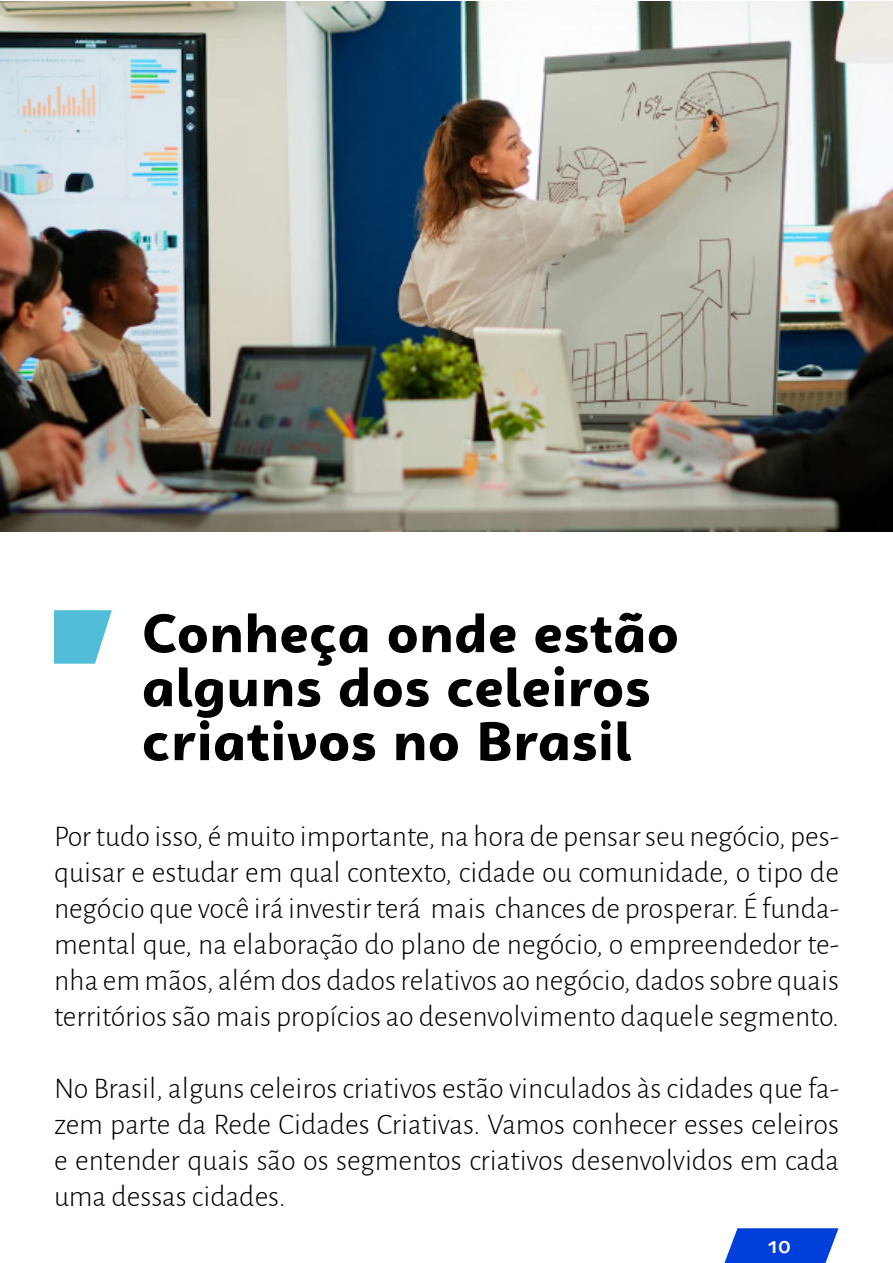
<style>
.page{position:relative;width:893px;height:1263px;background:#fff}
.page>*{position:absolute;margin:0;border:0;box-sizing:border-box;transform-origin:0 0}
.t1{font:900 53.4px/54px "Campuni";letter-spacing:.02em;color:#000}
.t2{font:300 30px/36px "Alegreya Sans";color:#000;text-align:justify}
.t3{font:500 22.5px "Campuni";color:#fffaf7}
</style>
<div class="page">
<img style="left:725px;top:1228px;width:114px;height:35px">
<img style="left:54px;top:610px;width:58px;height:53px">
<img style="left:0;top:1px;width:893px;height:530px">
<h1 class="t1" style="left:142px;top:606px;width:538px">Conheça onde estão alguns dos celeiros criativos no Brasil</h1>
<p class="t2" style="left:54px;top:817px;width:786px">Por tudo isso, é muito importante, na hora de pensar seu negócio, pes&shy;quisar e estudar em qual contexto, cidade ou comunidade, o tipo de negócio que você irá investir terá mais chances de prosperar. É funda&shy;mental que, na elaboração do plano de negócio, o empreendedor te&shy;nha em mãos, além dos dados relativos ao negócio, dados sobre quais territórios são mais propícios ao desenvolvimento daquele segmento.</p>
<p class="t2" style="left:54px;top:1069px;width:786px">No Brasil, alguns celeiros criativos estão vinculados às cidades que fa&shy;zem parte da Rede Cidades Criativas. Vamos conhecer esses celeiros e entender quais são os segmentos criativos desenvolvidos em cada uma dessas cidades.</p>
<p class="t3" style="left:768px;top:1231px;width:25px">10</p>
</div>
